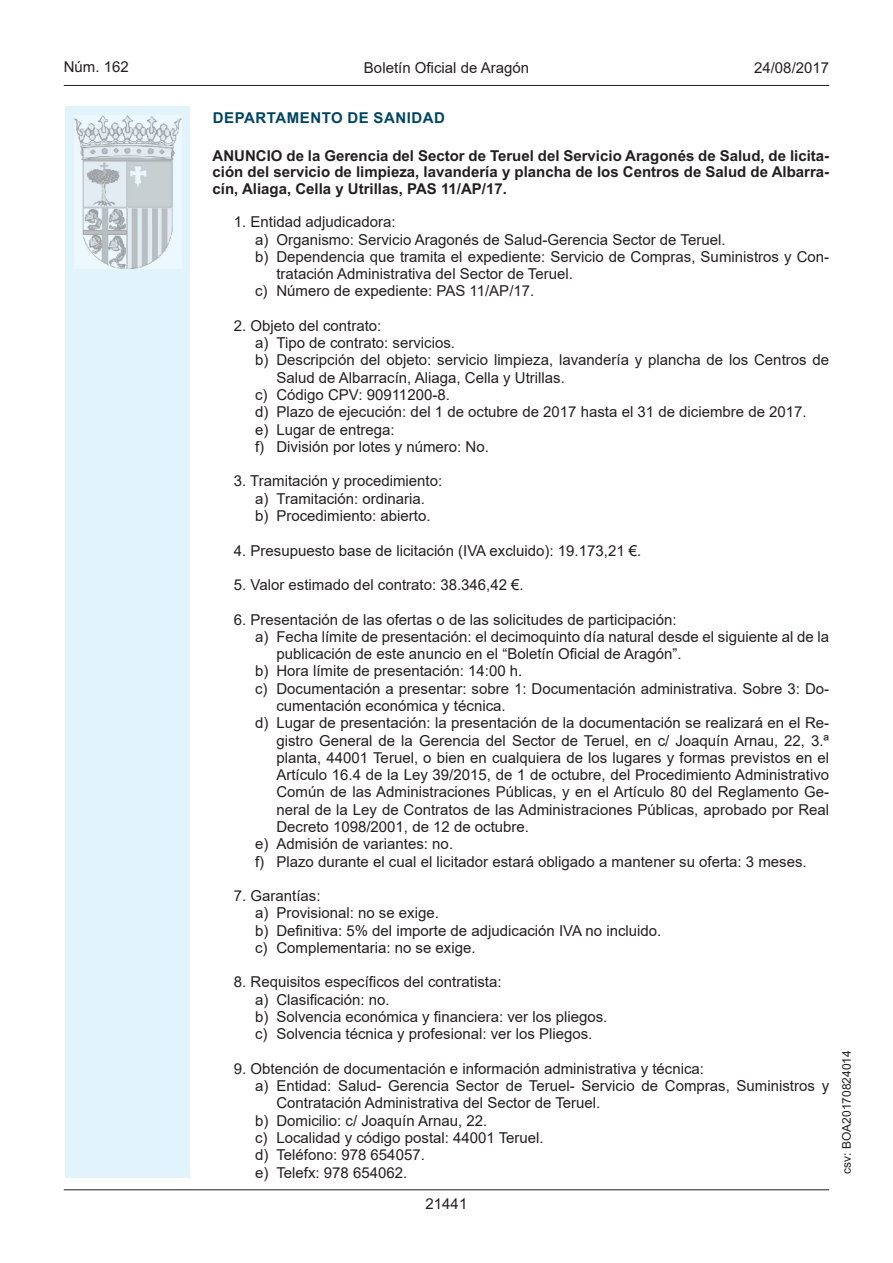
<style>
.page{position:relative;width:893px;height:1263px;background:#fff}
.page>*{position:absolute;margin:0;border:0;box-sizing:border-box;transform-origin:0 0}
.Sangrado_02{font:15px/17.2px "Arial MT2";color:#231f20}
.inicio_de_parrafo{font:15px "Arial MT2";color:#231f20}
.Titulo_text{font:700 15px/16.5px "Arial";color:#231f20;text-align:justify}
.estilo_head-c{font:15px "Arial MT2";color:#231f20}
.emisor_text{font:700 15px "Arial";letter-spacing:.035em;color:#004462}
.estilo_head-d{font:15px "Arial";color:#231f20}
.estilo_head-i{font:15px "Arial";color:#231f20}
.numero_pagina{font:15px "Arial";color:#231f20}
.estilo_head-i-2{font:12px "Arial";color:#231f20}
</style>
<div class="page">
<div style="left:65px;top:106px;width:125px;height:1072px;background:#e1f4fc"></div>
<img style="left:75px;top:115px;width:106px;height:153px">
<hr style="left:64px;top:85px;width:765px;height:1px;background:#231f20">
<hr style="left:64px;top:1189px;width:765px;height:1px;background:#231f20">
<p class="estilo_head-i" style="left:64px;top:57px;width:67px">Núm. 162</p>
<p class="estilo_head-c" style="left:364px;top:57px;width:167px">Boletín Oficial de Aragón</p>
<p class="estilo_head-d" style="left:754px;top:57px;width:77px">24/08/2017</p>
<p class="emisor_text" style="left:213px;top:107px;width:234px">DEPARTAMENTO DE SANIDAD</p>
<p class="Titulo_text" style="left:213px;top:147px;width:618px">ANUNCIO de la Gerencia del Sector de Teruel del Servicio Aragonés de Salud, de licita&shy;ción del servicio de limpieza, lavandería y plancha de los Centros de Salud de Albarra&shy;cín, Aliaga, Cella y Utrillas, PAS 11/AP/17.</p>
<p class="inicio_de_parrafo" style="left:234px;top:212px;width:163px">1. Entidad adjudicadora:</p>
<p class="Sangrado_02" style="left:255px;top:231px;width:472px">a) Organismo: Servicio Aragonés de Salud-Gerencia Sector de Teruel.</p>
<p class="Sangrado_02" style="left:276px;top:248px;width:554px;text-indent:-21px">b) Dependencia que tramita el expediente: Servicio de Compras, Suministros y Con&shy;tratación Administrativa del Sector de Teruel.</p>
<p class="Sangrado_02" style="left:255px;top:282px;width:281px">c) Número de expediente: PAS 11/AP/17.</p>
<p class="inicio_de_parrafo" style="left:234px;top:315px;width:149px">2. Objeto del contrato:</p>
<p class="Sangrado_02" style="left:255px;top:334px;width:201px">a) Tipo de contrato: servicios.</p>
<p class="Sangrado_02" style="left:276px;top:351px;width:554px;text-indent:-21px">b) Descripción del objeto: servicio limpieza, lavandería y plancha de los Centros de<br>Salud de Albarracín, Aliaga, Cella y Utrillas.</p>
<p class="Sangrado_02" style="left:255px;top:386px;width:196px">c) Código CPV: 90911200-8.</p>
<p class="Sangrado_02" style="left:255px;top:403px;width:553px">d) Plazo de ejecución: del 1 de octubre de 2017 hasta el 31 de diciembre de 2017.</p>
<p class="Sangrado_02" style="left:255px;top:421px;width:141px">e) Lugar de entrega:</p>
<p class="Sangrado_02" style="left:255px;top:438px;width:235px">f) División por lotes y número: No.</p>
<p class="inicio_de_parrafo" style="left:234px;top:471px;width:210px">3. Tramitación y procedimiento:</p>
<p class="Sangrado_02" style="left:255px;top:490px;width:171px">a) Tramitación: ordinaria.</p>
<p class="Sangrado_02" style="left:255px;top:507px;width:177px">b) Procedimiento: abierto.</p>
<p class="inicio_de_parrafo" style="left:234px;top:540px;width:409px">4. Presupuesto base de licitación (IVA excluido): 19.173,21 €.</p>
<p class="inicio_de_parrafo" style="left:234px;top:574px;width:291px">5. Valor estimado del contrato: 38.346,42 €.</p>
<p class="inicio_de_parrafo" style="left:234px;top:609px;width:444px">6. Presentación de las ofertas o de las solicitudes de participación:</p>
<p class="Sangrado_02" style="left:276px;top:628px;width:554px;text-indent:-21px">a) Fecha límite de presentación: el decimoquinto día natural desde el siguiente al de la publicación de este anuncio en el “Boletín Oficial de Aragón”.</p>
<p class="Sangrado_02" style="left:255px;top:662px;width:269px">b) Hora límite de presentación: 14:00 h.</p>
<p class="Sangrado_02" style="left:276px;top:680px;width:554px;text-indent:-21px">c) Documentación a presentar: sobre 1: Documentación administrativa. Sobre 3: Do&shy;cumentación económica y técnica.</p>
<p class="Sangrado_02" style="left:276px;top:714px;width:554px;text-align:justify;text-indent:-21px">d) Lugar de presentación: la presentación de la documentación se realizará en el Re&shy;gistro General de la Gerencia del Sector de Teruel, en c/ Joaquín Arnau, 22, 3.ª planta, 44001 Teruel, o bien en cualquiera de los lugares y formas previstos en el Artículo 16.4 de la Ley 39/2015, de 1 de octubre, del Procedimiento Administrativo Común de las Administraciones Públicas, y en el Artículo 80 del Reglamento Ge&shy;neral de la Ley de Contratos de las Administraciones Públicas, aprobado por Real Decreto 1098/2001, de 12 de octubre.</p>
<p class="Sangrado_02" style="left:255px;top:835px;width:200px">e) Admisión de variantes: no.</p>
<p class="Sangrado_02" style="left:255px;top:852px;width:553px">f) Plazo durante el cual el licitador estará obligado a mantener su oferta: 3 meses.</p>
<p class="inicio_de_parrafo" style="left:234px;top:885px;width:88px">7. Garantías:</p>
<p class="Sangrado_02" style="left:255px;top:904px;width:185px">a) Provisional: no se exige.</p>
<p class="Sangrado_02" style="left:255px;top:922px;width:408px">b) Definitiva: 5% del importe de adjudicación IVA no incluido.</p>
<p class="Sangrado_02" style="left:255px;top:939px;width:222px">c) Complementaria: no se exige.</p>
<p class="inicio_de_parrafo" style="left:234px;top:972px;width:269px">8. Requisitos específicos del contratista:</p>
<p class="Sangrado_02" style="left:255px;top:991px;width:136px">a) Clasificación: no.</p>
<p class="Sangrado_02" style="left:255px;top:1008px;width:354px">b) Solvencia económica y financiera: ver los pliegos.</p>
<p class="Sangrado_02" style="left:255px;top:1025px;width:339px">c) Solvencia técnica y profesional: ver los Pliegos.</p>
<p class="inicio_de_parrafo" style="left:234px;top:1058px;width:472px">9. Obtención de documentación e información administrativa y técnica:</p>
<p class="Sangrado_02" style="left:276px;top:1077px;width:554px;text-indent:-21px">a) Entidad: Salud- Gerencia Sector de Teruel- Servicio de Compras, Suministros y<br>Contratación Administrativa del Sector de Teruel.</p>
<p class="Sangrado_02" style="left:255px;top:1112px;width:234px">b) Domicilio: c/ Joaquín Arnau, 22.</p>
<p class="Sangrado_02" style="left:255px;top:1129px;width:290px">c) Localidad y código postal: 44001 Teruel.</p>
<p class="Sangrado_02" style="left:255px;top:1146px;width:171px">d) Teléfono: 978 654057.</p>
<p class="Sangrado_02" style="left:255px;top:1163px;width:154px">e) Telefx: 978 654062.</p>
<p class="numero_pagina" style="left:426px;top:1193px;width:43px">21441</p>
<p class="estilo_head-i-2" style="left:838px;top:1174px;width:125px;rotate:-90deg">csv: BOA20170824014</p>
</div>
